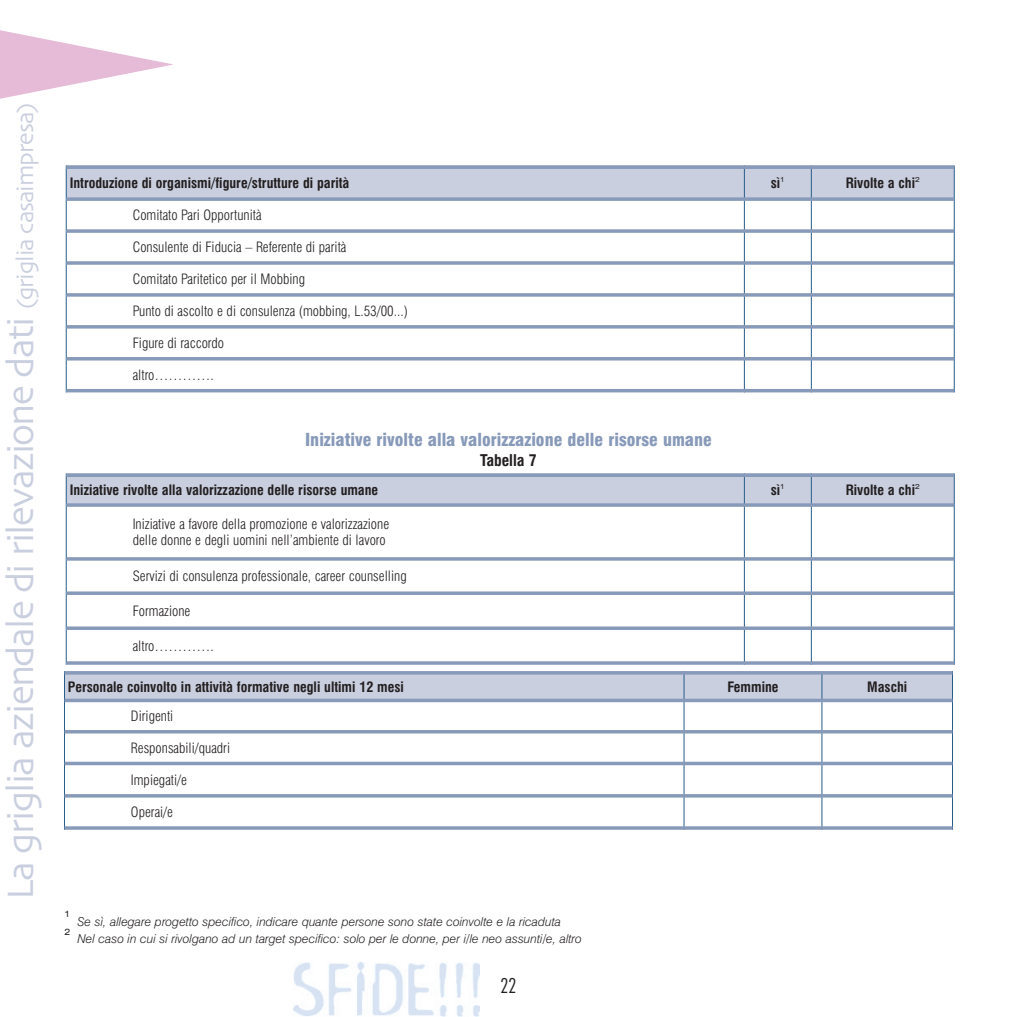
<style>
.page{position:relative;width:1017px;height:1017px;background:#fff}
.page>*{position:absolute;margin:0;border:0;box-sizing:border-box;transform-origin:0 0}
.t1{font:38.5px "Skia";letter-spacing:-.045em;color:#c9cfdf}
.t2{font:300 condensed 21px "Futura BT";color:#231f20}
.t3{font:900 condensed 17.5px "Swiss 721 BT";color:#889aba}
.t4{font:700 condensed 15.75px "Swiss 721 BT";color:#231f20}
.t5{font:300 condensed 14px/15.8px "Swiss 721 BT";color:#231f20}
.t6{font:700 condensed 14px "Swiss 721 BT";color:#231f20}
.t7{font:italic 300 12.25px "Swiss 721 BT";color:#231f20}
.t8{font:expanded 8.75px "Swiss 721 BT";color:#231f20}
.t9{font:expanded 7px "Swiss 721 BT";color:#231f20}
.s1{font-size:24.5px}
</style>
<div class="page">
<img style="left:294px;top:963px;width:186px;height:54px">
<div style="left:66px;top:165px;width:678px;height:34px;background:#c9cfdf"></div>
<div style="left:744px;top:165px;width:67px;height:34px;background:#c9cfdf"></div>
<div style="left:811px;top:165px;width:143px;height:34px;background:#c9cfdf"></div>
<hr style="left:66px;top:165px;width:1px;height:227px;background:#285d8b">
<hr style="left:744px;top:165px;width:1px;height:227px;background:#285d8b">
<hr style="left:811px;top:165px;width:1px;height:227px;background:#285d8b">
<hr style="left:954px;top:165px;width:1px;height:227px;background:#285d8b">
<svg style="left:66px;top:165px;width:888px;height:4px;fill:#889aba"></svg>
<svg style="left:66px;top:197px;width:888px;height:4px;fill:#889aba"></svg>
<svg style="left:66px;top:229px;width:888px;height:4px;fill:#889aba"></svg>
<svg style="left:66px;top:261px;width:888px;height:4px;fill:#889aba"></svg>
<svg style="left:66px;top:293px;width:888px;height:4px;fill:#889aba"></svg>
<svg style="left:66px;top:325px;width:888px;height:4px;fill:#889aba"></svg>
<hr style="left:66px;top:357px;width:888px;height:3px;background:#889aba">
<hr style="left:66px;top:389px;width:888px;height:3px;background:#889aba">
<div style="left:66px;top:473px;width:678px;height:32px;background:#c9cfdf"></div>
<div style="left:744px;top:473px;width:67px;height:32px;background:#c9cfdf"></div>
<div style="left:811px;top:473px;width:143px;height:32px;background:#c9cfdf"></div>
<hr style="left:66px;top:473px;width:1px;height:192px;background:#285d8b">
<hr style="left:744px;top:473px;width:1px;height:192px;background:#285d8b">
<hr style="left:811px;top:473px;width:1px;height:192px;background:#285d8b">
<hr style="left:954px;top:473px;width:1px;height:192px;background:#285d8b">
<svg style="left:66px;top:473px;width:888px;height:4px;fill:#889aba"></svg>
<svg style="left:66px;top:503px;width:888px;height:4px;fill:#889aba"></svg>
<svg style="left:66px;top:557px;width:888px;height:4px;fill:#889aba"></svg>
<svg style="left:66px;top:591px;width:888px;height:4px;fill:#889aba"></svg>
<svg style="left:66px;top:626px;width:888px;height:4px;fill:#889aba"></svg>
<svg style="left:66px;top:661px;width:888px;height:4px;fill:#889aba"></svg>
<div style="left:64px;top:671px;width:620px;height:29px;background:#c9cfdf"></div>
<div style="left:684px;top:671px;width:138px;height:29px;background:#c9cfdf"></div>
<div style="left:822px;top:671px;width:130px;height:29px;background:#c9cfdf"></div>
<hr style="left:64px;top:671px;width:1px;height:159px;background:#285d8b">
<hr style="left:684px;top:671px;width:1px;height:159px;background:#285d8b">
<hr style="left:822px;top:671px;width:1px;height:159px;background:#285d8b">
<hr style="left:952px;top:671px;width:1px;height:159px;background:#285d8b">
<svg style="left:64px;top:671px;width:888px;height:4px;fill:#889aba"></svg>
<hr style="left:64px;top:699px;width:888px;height:3px;background:#889aba">
<hr style="left:64px;top:730px;width:888px;height:3px;background:#889aba">
<hr style="left:64px;top:762px;width:888px;height:3px;background:#889aba">
<svg style="left:64px;top:794px;width:888px;height:4px;fill:#889aba"></svg>
<svg style="left:64px;top:826px;width:888px;height:4px;fill:#889aba"></svg>
<svg style="left:0;top:30px;width:173px;height:69px"></svg>
<h1 class="t1" style="left:-3px;top:900px;width:789px;rotate:-90deg">La griglia aziendale di rilevazione dati <span class="s1">griglia casaimpresa</span></h1>
<p class="t6" style="left:70px;top:175px;width:281px">Introduzione di organismi/figure/strutture di parità</p>
<p class="t6" style="left:771px;top:175px;width:11px">sì</p>
<p class="t9" style="left:780px;top:175px;width:6px">1</p>
<p class="t6" style="left:846px;top:175px;width:71px">Rivolte a chi</p>
<p class="t9" style="left:915px;top:175px;width:6px">2</p>
<p class="t5" style="left:133px;top:207px;width:130px">Comitato Pari Opportunità</p>
<p class="t5" style="left:133px;top:239px;width:215px">Consulente di Fiducia – Referente di parità</p>
<p class="t5" style="left:133px;top:271px;width:174px">Comitato Paritetico per il Mobbing</p>
<p class="t5" style="left:133px;top:303px;width:277px">Punto di ascolto e di consulenza (mobbing, L.53/00...)</p>
<p class="t5" style="left:133px;top:335px;width:93px">Figure di raccordo</p>
<p class="t5" style="left:133px;top:367px;width:82px">altro………….</p>
<p class="t3" style="left:305px;top:430px;width:408px">Iniziative rivolte alla valorizzazione delle risorse umane</p>
<p class="t4" style="left:480px;top:451px;width:58px">Tabella 7</p>
<p class="t6" style="left:70px;top:482px;width:310px">Iniziative rivolte alla valorizzazione delle risorse umane</p>
<p class="t6" style="left:771px;top:482px;width:11px">sì</p>
<p class="t9" style="left:780px;top:482px;width:6px">1</p>
<p class="t6" style="left:846px;top:482px;width:71px">Rivolte a chi</p>
<p class="t9" style="left:915px;top:482px;width:6px">2</p>
<p class="t5" style="left:133px;top:516px;width:258px">Iniziative a favore della promozione e valorizzazione delle donne e degli uomini nell’ambiente di lavoro</p>
<p class="t5" style="left:133px;top:568px;width:275px">Servizi di consulenza professionale, career counselling</p>
<p class="t5" style="left:133px;top:603px;width:59px">Formazione</p>
<p class="t5" style="left:133px;top:638px;width:82px">altro………….</p>
<p class="t6" style="left:68px;top:679px;width:337px">Personale coinvolto in attività formative negli ultimi 12 mesi</p>
<p class="t6" style="left:727px;top:679px;width:53px">Femmine</p>
<p class="t6" style="left:867px;top:679px;width:42px">Maschi</p>
<p class="t5" style="left:131px;top:708px;width:44px">Dirigenti</p>
<p class="t5" style="left:131px;top:740px;width:101px">Responsabili/quadri</p>
<p class="t5" style="left:131px;top:772px;width:58px">Impiegati/e</p>
<p class="t5" style="left:131px;top:804px;width:44px">Operai/e</p>
<p class="t8" style="left:64px;top:909px;width:7px">1</p>
<p class="t7" style="left:77px;top:914px;width:485px">Se sì, allegare progetto specifico, indicare quante persone sono state coinvolte e la ricaduta</p>
<p class="t8" style="left:64px;top:927px;width:7px">2</p>
<p class="t7" style="left:77px;top:932px;width:506px">Nel caso in cui si rivolgano ad un target specifico: solo per le donne, per i/le neo assunti/e, altro</p>
<h2 class="t2" style="left:500px;top:977px;width:18px">22</h2>
</div>
